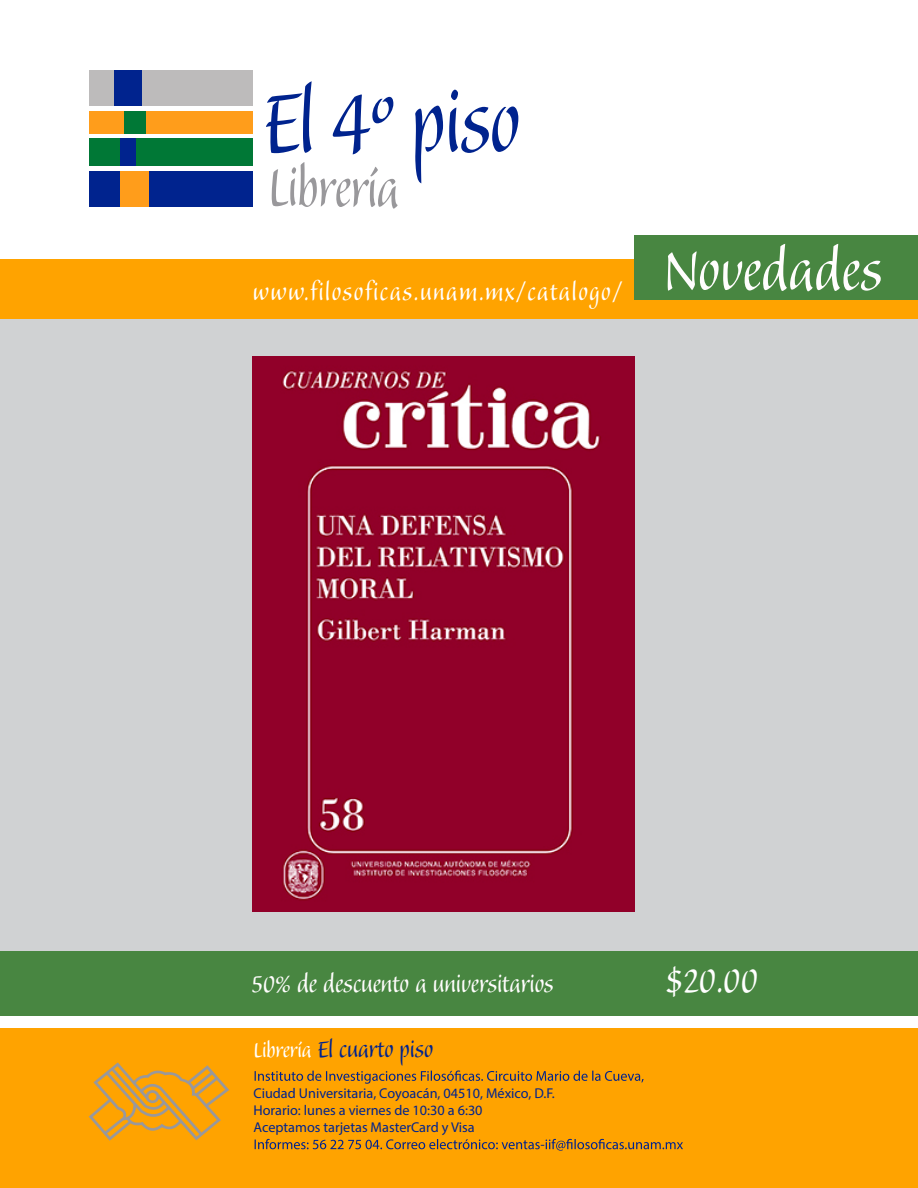
<style>
.page{position:relative;width:918px;height:1188px;background:#fff}
.page>*{position:absolute;margin:0;border:0;box-sizing:border-box;transform-origin:0 0}
.t1{font:110.85px "Balzano";letter-spacing:-.015em;color:#00238e;scale:.91 1}
.t2{font:72px "Balzano";color:#fffdfd}
.t3{font:68.55px "Balzano";color:#99989b;scale:.92 1}
.t4{font:45px "Balzano";color:#fff}
.t5{font:31.5px "Balzano";letter-spacing:.05em;color:#fff}
.t6{font:31.5px "Balzano";color:#fffdfd}
.t7{font:30px "Balzano";color:#00238e}
.t8{font:14.25px/17.1px "Myriad Pro";color:#00238e}
.s1{font-size:27px;color:#fff}
</style>
<div class="page">
<div style="left:90px;top:70px;width:24px;height:36px;background:#bdbbbb"></div>
<div style="left:142px;top:70px;width:111px;height:36px;background:#bdbbbb"></div>
<div style="left:90px;top:111px;width:34px;height:22px;background:#ff9d1b"></div>
<div style="left:145px;top:111px;width:108px;height:22px;background:#ff9d1b"></div>
<div style="left:136px;top:138px;width:117px;height:28px;background:#007836"></div>
<div style="left:90px;top:138px;width:30px;height:28px;background:#007836"></div>
<div style="left:90px;top:171px;width:30px;height:36px;background:#00238e"></div>
<div style="left:149px;top:171px;width:104px;height:36px;background:#00238e"></div>
<div style="left:114px;top:70px;width:28px;height:36px;background:#00238e"></div>
<div style="left:124px;top:111px;width:21px;height:22px;background:#007836"></div>
<div style="left:120px;top:138px;width:16px;height:28px;background:#00238e"></div>
<div style="left:120px;top:171px;width:29px;height:36px;background:#ff9d1b"></div>
<div style="left:0;top:260px;width:918px;height:60px;background:#ffa300"></div>
<div style="left:0;top:320px;width:918px;height:631px;background:#d0d2d3"></div>
<div style="left:0;top:951px;width:918px;height:65px;background:#488641"></div>
<div style="left:0;top:1028px;width:918px;height:160px;background:#ffa300"></div>
<svg style="left:89px;top:1062px;width:140px;height:79px"></svg>
<div style="left:635px;top:235px;width:283px;height:65px;background:#488641"></div>
<svg style="left:255px;top:1070px;width:389px;height:14px"></svg>
<svg style="left:255px;top:1139px;width:428px;height:12px"></svg>
<img style="left:252px;top:357px;width:382px;height:554px">
<h1 class="t1" style="left:263px;top:68px;width:285px">El 4º piso</h1>
<h3 class="t3" style="left:269px;top:153px;width:144px;rotate:1deg">Librería</h3>
<h3 class="t5" style="left:253px;top:276px;width:371px">www.filosoficas.unam.mx/catalogo/</h3>
<h2 class="t2" style="left:664px;top:236px;width:220px">Novedades</h2>
<h3 class="t6" style="left:252px;top:968px;width:303px">50% de descuento a universitarios</h3>
<h3 class="t7" style="left:254px;top:1034px;width:181px"><span class="s1">Librería</span> El cuarto piso</h3>
<p class="t8" style="left:254px;top:1084px;width:303px">Ciudad Universitaria, Coyoacán, 04510, México, D.F.<br>Horario: lunes a viernes de 10:30 a 6:30<br>Aceptamos tarjetas MasterCard y Visa</p>
<h3 class="t4" style="left:665px;top:958px;width:94px">$20.00</h3>
</div>
